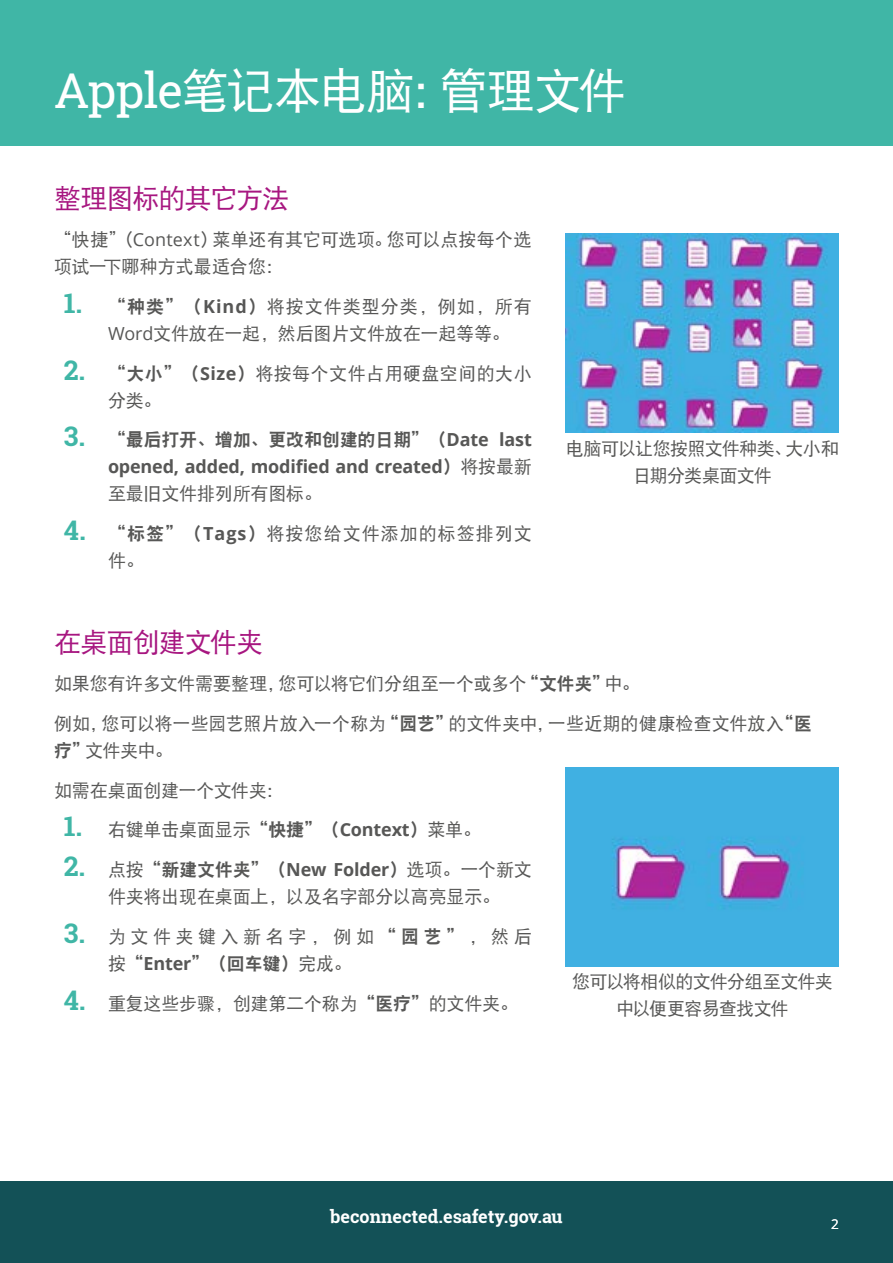
<style>
.page{position:relative;width:893px;height:1263px;background:#fff}
.page>*{position:absolute;margin:0;border:0;box-sizing:border-box;transform-origin:0 0}
.t1{font:48px "DFP Hei W5";letter-spacing:-.035em;color:#fff}
.t2{font:27px "DFP Hei W5";letter-spacing:-.035em;color:#a71680}
.t3{font:18px/27px "DFP Hei W5";letter-spacing:-.01em;color:#575756}
.t4{font:18px "DFP Hei W9";letter-spacing:-.01em;color:#575756}
.t5{font:700 18px "Open Sans";letter-spacing:-.01em;color:#575756}
.t6{font:18px/27px "DFP Hei W5";letter-spacing:.025em;color:#575756}
.t7{font:18px/27px "DFP Hei W5";letter-spacing:.055em;color:#575756}
.t8{font:700 18px "Roboto Slab";color:#fff}
.t9{font:18px/27px "DFP Hei W5";letter-spacing:-.035em;color:#575756;text-align:center}
.t10{font:18px/27px "DFP Hei W5";letter-spacing:-.03em;color:#575756;text-align:center}
.t11{font:18px "DFP Hei W5";letter-spacing:.25em;color:#575756}
.t12{font:13.5px "Open Sans";color:#fff}
.s1{font-family:"Roboto Slab"}
.s2{font-family:"Open Sans"}
.s3{font-family:"Roboto Slab";font-weight:700;font-size:27px;color:#40b6a6}
.s4{font-family:"DFP Hei W9"}
.s5{font-family:"Open Sans";font-weight:700}
.s6{font-family:"DFP Hei W9";font-weight:400}
.s7{font-family:"DFP Hei W5";font-weight:400}
.s8{font-family:"DFP Hei W5"}
</style>
<div class="page">
<div style="left:0;top:1181px;width:893px;height:82px;background:#135157"></div>
<div style="left:0;top:0;width:893px;height:145px;background:#40b6a6"></div>
<img style="left:566px;top:234px;width:273px;height:199px">
<img style="left:566px;top:767px;width:273px;height:199px">
<h1 class="t1" style="left:54px;top:65px;width:574px"><span class="s1">Apple</span>笔记本电脑：管理文件</h1>
<h2 class="t2" style="left:54px;top:184px;width:237px">整理图标的其它方法</h2>
<p class="t3" style="left:54px;top:226px;width:479px">“快捷”（<span class="s2">Context</span>）菜单还有其它可选项。您可以点按每个选项试一下哪种方式最适合您：</p>
<p class="t3" style="left:108px;top:292px;width:425px;text-indent:-44px"><span class="s3">1.</span> <span class="s4">“种类”（</span><span class="s5">Kind</span><span class="s4">）</span>将按文件类型分类，例如，所有<br><span class="s2">Word</span>文件放在一起，然后图片文件放在一起等等。</p>
<p class="t6" style="left:108px;top:359px;width:425px;text-indent:-44px"><span class="s3">2.</span> <span class="s4">“大小”（</span><span class="s5">Size</span><span class="s4">）</span>将按每个文件占用硬盘空间的大小分类。</p>
<p class="t4" style="left:64px;top:430px;width:469px"><span class="s3">3.</span> “最后打开、增加、更改和创建的日期”（<span class="s5">Date last</span></p>
<p class="t5" style="left:108px;top:454px;width:425px">opened, added, modified and created<span class="s6">）</span><span class="s7">将按最新</span></p>
<p class="t3" style="left:108px;top:480px;width:216px">至最旧文件排列所有图标。</p>
<p class="t7" style="left:108px;top:520px;width:425px;text-indent:-44px"><span class="s3">4.</span> <span class="s4">“标签”（</span><span class="s5">Tags</span><span class="s4">）</span>将按您给文件添加的标签排列文件。</p>
<p class="t10" style="left:566px;top:435px;width:274px">电脑可以让您按照文件种类、大小和日期分类桌面文件</p>
<h2 class="t2" style="left:54px;top:628px;width:210px">在桌面创建文件夹</h2>
<p class="t3" style="left:54px;top:670px;width:587px">如果您有许多文件需要整理，您可以将它们分组至一个或多个<span class="s4">“文件夹”</span>中。</p>
<p class="t3" style="left:54px;top:709px;width:760px">例如，您可以将一些园艺照片放入一个称为<span class="s4">“园艺”</span>的文件夹中，一些近期的健康检查文件放入<span class="s4">“医疗”</span>文件夹中。</p>
<p class="t3" style="left:54px;top:776px;width:231px">如需在桌面创建一个文件夹：</p>
<p class="t3" style="left:64px;top:816px;width:418px"><span class="s3">1.</span> 右键单击桌面显示<span class="s4">“快捷”（</span><span class="s5">Context</span><span class="s4">）</span>菜单。</p>
<p class="t3" style="left:108px;top:856px;width:425px;text-indent:-44px"><span class="s3">2.</span> 点按<span class="s4">“新建文件夹”（</span><span class="s5">New Folder</span><span class="s4">）</span>选项。一个新文件夹将出现在桌面上，以及名字部分以高亮显示。</p>
<p class="t11" style="left:64px;top:927px;width:469px"><span class="s3">3.</span> 为文件夹键入新名字，例如<span class="s4">“园艺”</span>，然后</p>
<p class="t4" style="left:108px;top:954px;width:245px"><span class="s8">按</span>“<span class="s5">Enter</span>”（回车键）<span class="s8">完成。</span></p>
<p class="t3" style="left:64px;top:989px;width:456px"><span class="s3">4.</span> 重复这些步骤，创建第二个称为<span class="s4">“医疗”</span>的文件夹。</p>
<p class="t9" style="left:572px;top:968px;width:262px">您可以将相似的文件分组至文件夹中以便更容易查找文件</p>
<p class="t8" style="left:330px;top:1204px;width:234px">beconnected.esafety.gov.au</p>
<p class="t12" style="left:831px;top:1214px;width:9px">2</p>
</div>
